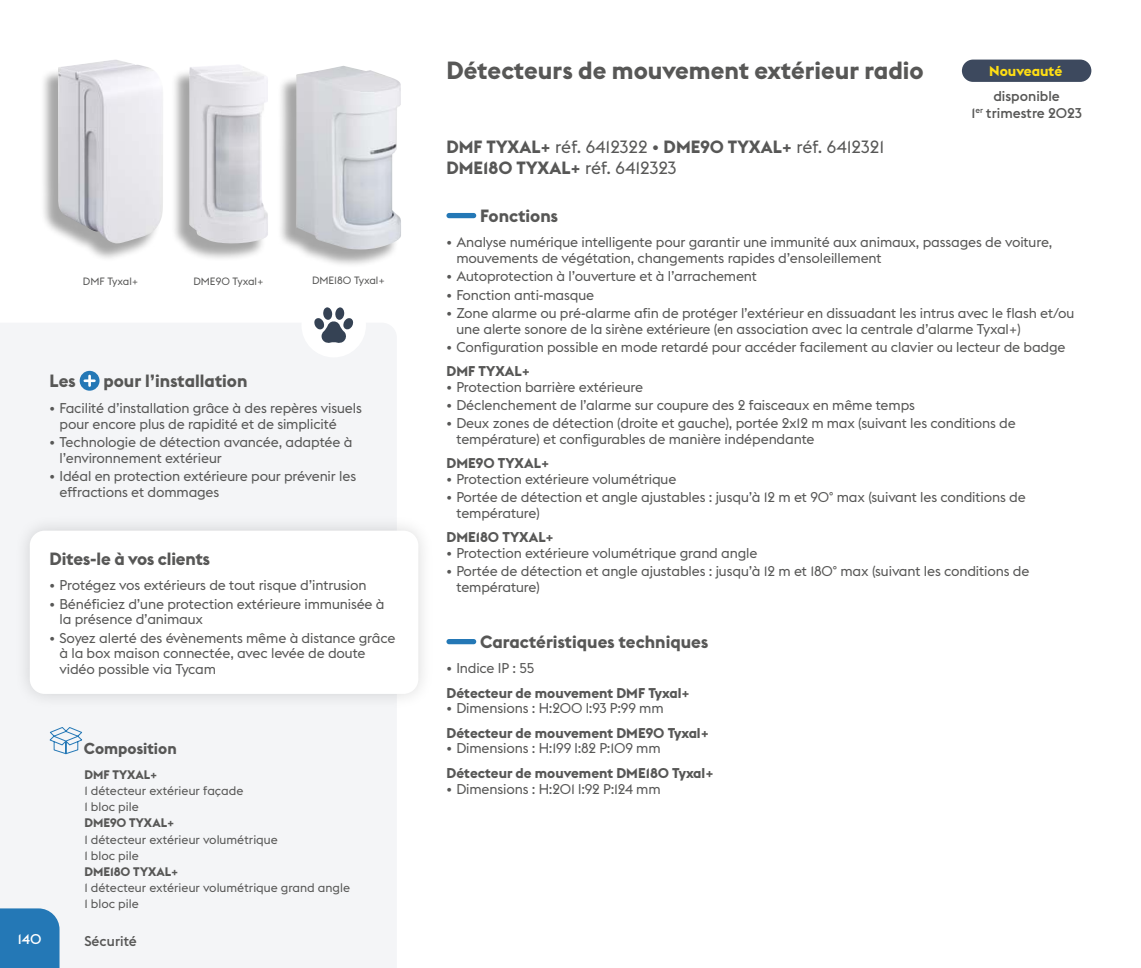
<style>
.page{position:relative;width:1141px;height:968px;background:#fff}
.page>*{position:absolute;margin:0;border:0;box-sizing:border-box;transform-origin:0 0}
.t1{font:700 24.5px "Euclid Flex";color:#575756}
.t2{font:700 17.5px "Euclid Flex";color:#575756}
.t3{font:17.5px/21px "Euclid Flex";color:#575756}
.t4{font:700 15.75px "Euclid Flex";color:#575756}
.t5{font:700 14.17px "Euclid Flex";color:#ffde14}
.t6{font:14px/15.8px "Euclid Flex";letter-spacing:-.01em;color:#575756}
.t7{font:700 14px "Euclid Flex";color:#575756}
.t8{font:500 14px/16.8px "Euclid Flex";color:#575756;text-align:center}
.t9{font:500 14px "Euclid Flex";color:#fff}
.t10{font:12.25px/16.1px "Euclid Flex";color:#575756}
.t11{font:700 12.25px "Euclid Flex";color:#575756}
.t12{font:10.5px "Euclid Flex";color:#575756}
.s1{font-weight:700}
</style>
<div class="page">
<div style="left:0;top:323px;width:396px;height:644px;background:#f4f5f7"></div>
<div style="left:0;top:908px;width:60px;height:59px;background:#2478b6"></div>
<div style="left:301px;top:293px;width:65px;height:64px;background:#fff;border-radius:50%"></div>
<svg style="left:314px;top:307px;width:39px;height:36px"></svg>
<div style="left:446px;top:213px;width:30px;height:5px;background:#2478b6;border-radius:3px"></div>
<div style="left:446px;top:639px;width:30px;height:5px;background:#2478b6;border-radius:3px"></div>
<svg style="left:80px;top:371px;width:20px;height:19px"></svg>
<svg style="left:85px;top:376px;width:9px;height:9px"></svg>
<div style="left:14px;top:514px;width:421px;height:196px;background:#000;opacity:.15"></div>
<div style="left:30px;top:530px;width:388px;height:163px;background:#fff;border-radius:15px"></div>
<svg style="left:48px;top:726px;width:35px;height:29px"></svg>
<div style="left:962px;top:60px;width:129px;height:22px;background:#3d495e;border-radius:11px"></div>
<div style="left:40px;top:63px;width:121px;height:199px;background:#000;opacity:.35"></div>
<img style="left:58px;top:60px;width:105px;height:183px">
<div style="left:171px;top:67px;width:95px;height:195px;background:#000;opacity:.35"></div>
<img style="left:189px;top:65px;width:79px;height:178px">
<div style="left:277px;top:69px;width:122px;height:199px;background:#000;opacity:.35"></div>
<img style="left:296px;top:66px;width:105px;height:183px">
<p class="t12" style="left:83px;top:275px;width:57px">DMF Tyxal+</p>
<p class="t12" style="left:193px;top:275px;width:72px">DME90 Tyxal+</p>
<p class="t12" style="left:312px;top:274px;width:75px">DME180 Tyxal+</p>
<p class="t2" style="left:50px;top:371px;width:28px">Les</p>
<p class="t2" style="left:103px;top:371px;width:146px">pour l’installation</p>
<p class="t6" style="left:60px;top:400px;width:304px;text-indent:-10px">• Facilité d’installation grâce à des repères visuels pour encore plus de rapidité et de simplicité</p>
<p class="t6" style="left:60px;top:434px;width:295px;text-indent:-10px">• Technologie de détection avancée, adaptée à l’environnement extérieur</p>
<p class="t6" style="left:60px;top:468px;width:298px;text-indent:-10px">• Idéal en protection extérieure pour prévenir les effractions et dommages</p>
<p class="t2" style="left:50px;top:548px;width:162px">Dites-le à vos clients</p>
<p class="t6" style="left:50px;top:577px;width:318px">• Protégez vos extérieurs de tout risque d’intrusion</p>
<p class="t6" style="left:60px;top:595px;width:327px;text-indent:-10px">• Bénéficiez d’une protection extérieure immunisée à la présence d’animaux</p>
<p class="t6" style="left:60px;top:629px;width:337px;text-indent:-10px">• Soyez alerté des évènements même à distance grâce à la box maison connectée, avec levée de doute vidéo possible via Tycam</p>
<p class="t9" style="left:18px;top:930px;width:25px">140</p>
<p class="t4" style="left:84px;top:739px;width:94px">Composition</p>
<p class="t11" style="left:84px;top:767px;width:75px">DMF TYXAL+</p>
<p class="t10" style="left:84px;top:782px;width:161px">1 détecteur extérieur façade<br>1 bloc pile</p>
<p class="t11" style="left:84px;top:815px;width:91px">DME90 TYXAL+</p>
<p class="t10" style="left:84px;top:831px;width:195px">1 détecteur extérieur volumétrique<br>1 bloc pile</p>
<p class="t11" style="left:84px;top:864px;width:95px">DME180 TYXAL+</p>
<p class="t10" style="left:84px;top:879px;width:267px">1 détecteur extérieur volumétrique grand angle<br>1 bloc pile</p>
<p class="t8" style="left:84px;top:932px;width:54px">Sécurité</p>
<h1 class="t1" style="left:446px;top:56px;width:479px">Détecteurs de mouvement extérieur radio</h1>
<p class="t5" style="left:989px;top:62px;width:75px">Nouveauté</p>
<p class="t8" style="left:971px;top:88px;width:112px">disponible<br>1<sup>er</sup> trimestre 2023</p>
<p class="t3" style="left:446px;top:137px;width:439px"><span class="s1">DMF TYXAL+</span> réf. 6412322 • <span class="s1">DME90 TYXAL+</span> réf. 6412321<br><span class="s1">DME180 TYXAL+</span> réf. 6412323</p>
<p class="t2" style="left:480px;top:205px;width:80px">Fonctions</p>
<p class="t6" style="left:456px;top:235px;width:598px;text-indent:-10px">• Analyse numérique intelligente pour garantir une immunité aux animaux, passages de voiture, mouvements de végétation, changements rapides d’ensoleillement</p>
<p class="t6" style="left:446px;top:269px;width:312px">• Autoprotection à l’ouverture et à l’arrachement</p>
<p class="t6" style="left:446px;top:287px;width:149px">• Fonction anti-masque</p>
<p class="t6" style="left:456px;top:305px;width:619px;text-indent:-10px">• Zone alarme ou pré-alarme afin de protéger l’extérieur en dissuadant les intrus avec le flash et/ou une alerte sonore de la sirène extérieure (en association avec la centrale d’alarme Tyxal+)</p>
<p class="t6" style="left:446px;top:339px;width:621px">• Configuration possible en mode retardé pour accéder facilement au clavier ou lecteur de badge</p>
<p class="t7" style="left:446px;top:363px;width:85px">DMF TYXAL+</p>
<p class="t6" style="left:446px;top:379px;width:198px">• Protection barrière extérieure</p>
<p class="t6" style="left:446px;top:397px;width:470px">• Déclenchement de l’alarme sur coupure des 2 faisceaux en même temps</p>
<p class="t6" style="left:456px;top:415px;width:561px;text-indent:-10px">• Deux zones de détection (droite et gauche), portée 2x12 m max (suivant les conditions de température) et configurables de manière indépendante</p>
<p class="t7" style="left:446px;top:455px;width:104px">DME90 TYXAL+</p>
<p class="t6" style="left:446px;top:471px;width:232px">• Protection extérieure volumétrique</p>
<p class="t6" style="left:456px;top:489px;width:571px;text-indent:-10px">• Portée de détection et angle ajustables : jusqu’à 12 m et 90° max (suivant les conditions de température)</p>
<p class="t7" style="left:446px;top:529px;width:109px">DME180 TYXAL+</p>
<p class="t6" style="left:446px;top:545px;width:312px">• Protection extérieure volumétrique grand angle</p>
<p class="t6" style="left:456px;top:563px;width:575px;text-indent:-10px">• Portée de détection et angle ajustables : jusqu’à 12 m et 180° max (suivant les conditions de température)</p>
<p class="t2" style="left:480px;top:631px;width:230px">Caractéristiques techniques</p>
<p class="t6" style="left:446px;top:660px;width:89px">• Indice IP : 55</p>
<p class="t7" style="left:446px;top:684px;width:245px">Détecteur de mouvement DMF Tyxal+</p>
<p class="t6" style="left:446px;top:700px;width:219px">• Dimensions : H:200 l:93 P:99 mm</p>
<p class="t7" style="left:446px;top:724px;width:264px">Détecteur de mouvement DME90 Tyxal+</p>
<p class="t6" style="left:446px;top:740px;width:216px">• Dimensions : H:199 l:82 P:109 mm</p>
<p class="t7" style="left:446px;top:764px;width:269px">Détecteur de mouvement DME180 Tyxal+</p>
<p class="t6" style="left:446px;top:780px;width:216px">• Dimensions : H:201 l:92 P:124 mm</p>
</div>
